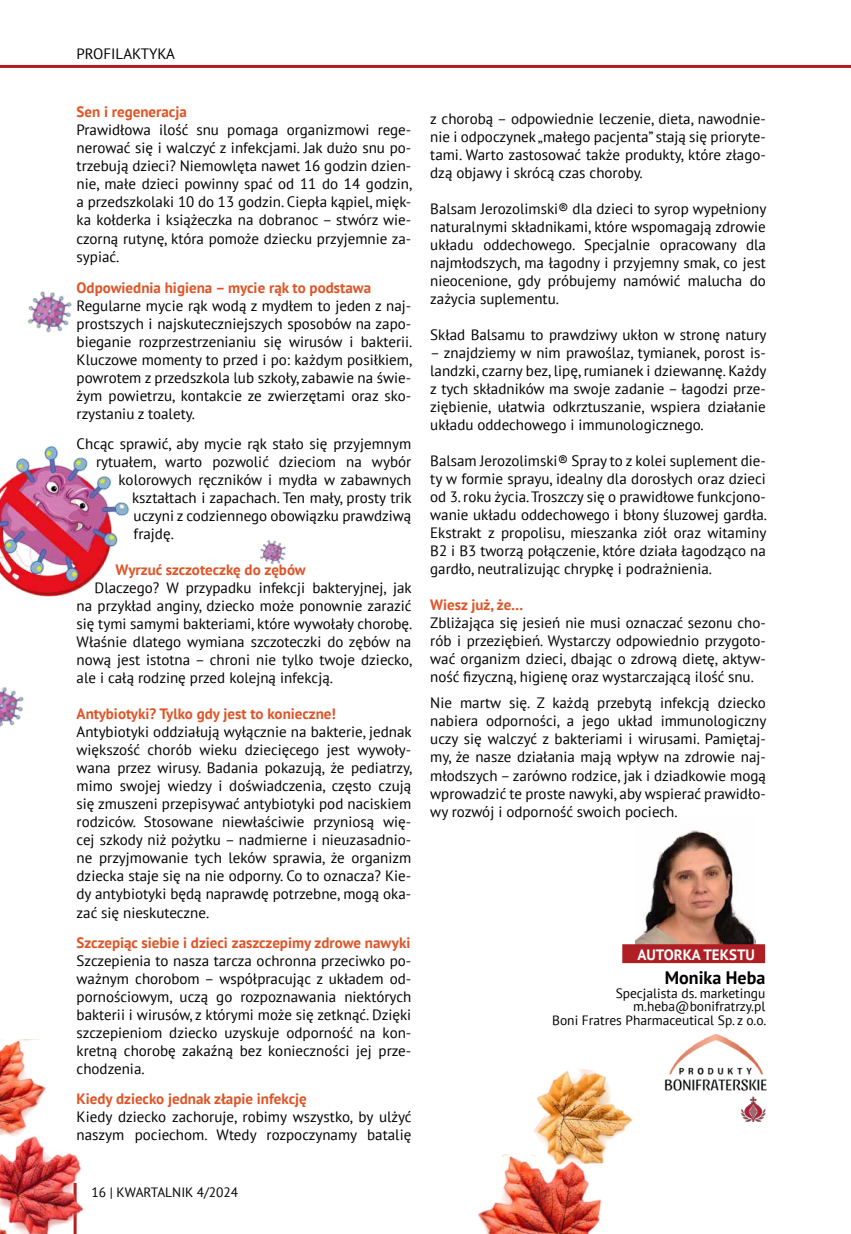
<style>
.page{position:relative;width:851px;height:1234px;background:#fff}
.page>*{position:absolute;margin:0;border:0;box-sizing:border-box;transform-origin:0 0}
.t1{font:700 18px "PT Sans";color:#000}
.t2{font:15px/18px "PT Sans";color:#000;text-align:justify}
.t3{font:700 15px "PT Sans";color:#de5426}
.t4{font:700 15px "PT Sans";color:#fff}
.t5{font:13.5px/13.5px "PT Sans";color:#000;text-align:right}
</style>
<div class="page">
<hr style="left:0;top:65px;width:850px;height:3px;background:#ae1f24">
<img style="left:635px;top:830px;width:120px;height:114px">
<div style="left:622px;top:944px;width:143px;height:18px;background:#af1f24;border:3px solid #ae1f24"></div>
<img style="left:0;top:1039px;width:84px;height:194px">
<img style="left:534px;top:1034px;width:233px;height:112px">
<img style="left:478px;top:1146px;width:128px;height:87px">
<img style="left:0;top:445px;width:130px;height:152px">
<img style="left:260px;top:540px;width:26px;height:25px">
<img style="left:0;top:687px;width:24px;height:40px">
<img style="left:27px;top:291px;width:45px;height:42px">
<p class="t2" style="left:77px;top:45px;width:100px">PROFILAKTYKA</p>
<p class="t3" style="left:77px;top:102px;width:112px">Sen i regeneracja</p>
<p class="t2" style="left:77px;top:121px;width:337px">Prawidłowa ilość snu pomaga organizmowi rege&shy;nerować się i walczyć z infekcjami. Jak dużo snu po&shy;trzebują dzieci? Niemowlęta nawet 16 godzin dzien&shy;nie, małe dzieci powinny spać od 11 do 14 godzin, a przedszkolaki 10 do 13 godzin. Ciepła kąpiel, mięk&shy;ka kołderka i książeczka na dobranoc – stwórz wie&shy;czorną rutynę, która pomoże dziecku przyjemnie za&shy;sypiać.</p>
<p class="t3" style="left:77px;top:278px;width:296px">Odpowiednia higiena – mycie rąk to podstawa</p>
<p class="t2" style="left:77px;top:296px;width:337px">Regularne mycie rąk wodą z mydłem to jeden z naj&shy;prostszych i najskuteczniejszych sposobów na zapo&shy;bieganie rozprzestrzenianiu się wirusów i bakterii.<br>Kluczowe momenty to przed i po: każdym posiłkiem, powrotem z przedszkola lub szkoły, zabawie na świe&shy;żym powietrzu, kontakcie ze zwierzętami oraz sko&shy;rzystaniu z toalety.</p>
<p class="t2" style="left:77px;top:434px;width:336px">Chcąc sprawić, aby mycie rąk stało się przyjemnym</p>
<p class="t2" style="left:96px;top:452px;width:317px">rytuałem, warto pozwolić dzieciom na wybór</p>
<p class="t2" style="left:119px;top:470px;width:294px">kolorowych ręczników i mydła w zabawnych</p>
<p class="t2" style="left:132px;top:488px;width:281px">kształtach i zapachach. Ten mały, prosty trik</p>
<p class="t2" style="left:134px;top:506px;width:279px">uczyni z codziennego obowiązku prawdziwą</p>
<p class="t2" style="left:134px;top:524px;width:42px">frajdę.</p>
<p class="t3" style="left:116px;top:560px;width:192px">Wyrzuć szczoteczkę do zębów</p>
<p class="t2" style="left:77px;top:578px;width:337px;text-indent:18px">Dlaczego? W przypadku infekcji bakteryjnej, jak na przykład anginy, dziecko może ponownie zarazić się tymi samymi bakteriami, które wywołały chorobę.<br>Właśnie dlatego wymiana szczoteczki do zębów na nową jest istotna – chroni nie tylko twoje dziecko, ale i całą rodzinę przed kolejną infekcją.</p>
<p class="t3" style="left:77px;top:704px;width:261px">Antybiotyki? Tylko gdy jest to konieczne!</p>
<p class="t2" style="left:77px;top:722px;width:337px">Antybiotyki oddziałują wyłącznie na bakterie, jednak większość chorób wieku dziecięcego jest wywoły&shy;wana przez wirusy. Badania pokazują, że pediatrzy, mimo swojej wiedzy i doświadczenia, często czują się zmuszeni przepisywać antybiotyki pod naciskiem rodziców. Stosowane niewłaściwie przyniosą wię&shy;cej szkody niż pożytku – nadmierne i nieuzasadnio&shy;ne przyjmowanie tych leków sprawia, że organizm dziecka staje się na nie odporny. Co to oznacza? Kie&shy;dy antybiotyki będą naprawdę potrzebne, mogą oka&shy;zać się nieskuteczne.</p>
<p class="t3" style="left:77px;top:932px;width:335px">Szczepiąc siebie i dzieci zaszczepimy zdrowe nawyki</p>
<p class="t2" style="left:77px;top:950px;width:336px">Szczepienia to nasza tarcza ochronna przeciwko po&shy;ważnym chorobom – współpracując z układem od&shy;pornościowym, uczą go rozpoznawania niektórych bakterii i wirusów, z którymi może się zetknąć. Dzięki szczepieniom dziecko uzyskuje odporność na kon&shy;kretną chorobę zakaźną bez konieczności jej prze&shy;chodzenia.</p>
<p class="t3" style="left:77px;top:1088px;width:232px">Kiedy dziecko jednak złapie infekcję</p>
<p class="t2" style="left:77px;top:1106px;width:336px">Kiedy dziecko zachoruje, robimy wszystko, by ulżyć naszym pociechom. Wtedy rozpoczynamy batalię</p>
<p class="t5" style="left:91px;top:1184px;width:148px">16 | KWARTALNIK 4/2024</p>
<p class="t2" style="left:430px;top:109px;width:337px">z chorobą – odpowiednie leczenie, dieta, nawodnie&shy;nie i odpoczynek „małego pacjenta” stają się prioryte&shy;tami. Warto zastosować także produkty, które złago&shy;dzą objawy i skrócą czas choroby.</p>
<p class="t2" style="left:430px;top:199px;width:337px">Balsam Jerozolimski® dla dzieci to syrop wypełniony naturalnymi składnikami, które wspomagają zdrowie układu oddechowego. Specjalnie opracowany dla najmłodszych, ma łagodny i przyjemny smak, co jest nieocenione, gdy próbujemy namówić malucha do zażycia suplementu.</p>
<p class="t2" style="left:430px;top:325px;width:337px">Skład Balsamu to prawdziwy ukłon w stronę natury</p>
<p class="t2" style="left:430px;top:343px;width:337px">– znajdziemy w nim prawoślaz, tymianek, porost is&shy;landzki, czarny bez, lipę, rumianek i dziewannę. Każdy z tych składników ma swoje zadanie – łagodzi prze&shy;ziębienie, ułatwia odkrztuszanie, wspiera działanie układu oddechowego i immunologicznego.</p>
<p class="t2" style="left:430px;top:451px;width:338px">Balsam Jerozolimski® Spray to z kolei suplement die&shy;ty w formie sprayu, idealny dla dorosłych oraz dzieci od 3. roku życia. Troszczy się o prawidłowe funkcjono&shy;wanie układu oddechowego i błony śluzowej gardła.<br>Ekstrakt z propolisu, mieszanka ziół oraz witaminy B2 i B3 tworzą połączenie, które działa łagodząco na gardło, neutralizując chrypkę i podrażnienia.</p>
<p class="t3" style="left:430px;top:594px;width:95px">Wiesz już, że…</p>
<p class="t2" style="left:430px;top:613px;width:337px">Zbliżająca się jesień nie musi oznaczać sezonu cho&shy;rób i przeziębień. Wystarczy odpowiednio przygoto&shy;wać organizm dzieci, dbając o zdrową dietę, aktyw&shy;ność fizyczną, higienę oraz wystarczającą ilość snu.</p>
<p class="t2" style="left:430px;top:693px;width:337px">Nie martw się. Z każdą przebytą infekcją dziecko nabiera odporności, a jego układ immunologiczny uczy się walczyć z bakteriami i wirusami. Pamiętaj&shy;my, że nasze działania mają wpływ na zdrowie naj&shy;młodszych – zarówno rodzice, jak i dziadkowie mogą wprowadzić te proste nawyki, aby wspierać prawidło&shy;wy rozwój i odporność swoich pociech.</p>
<p class="t4" style="left:637px;top:944px;width:119px">AUTORKA TEKSTU</p>
<p class="t1" style="left:664px;top:966px;width:102px">Monika Heba</p>
<p class="t5" style="left:552px;top:985px;width:216px">Specjalista ds. marketingu m.heba@bonifratrzy.pl<br>Boni Fratres Pharmaceutical Sp. z o.o.</p>
</div>
